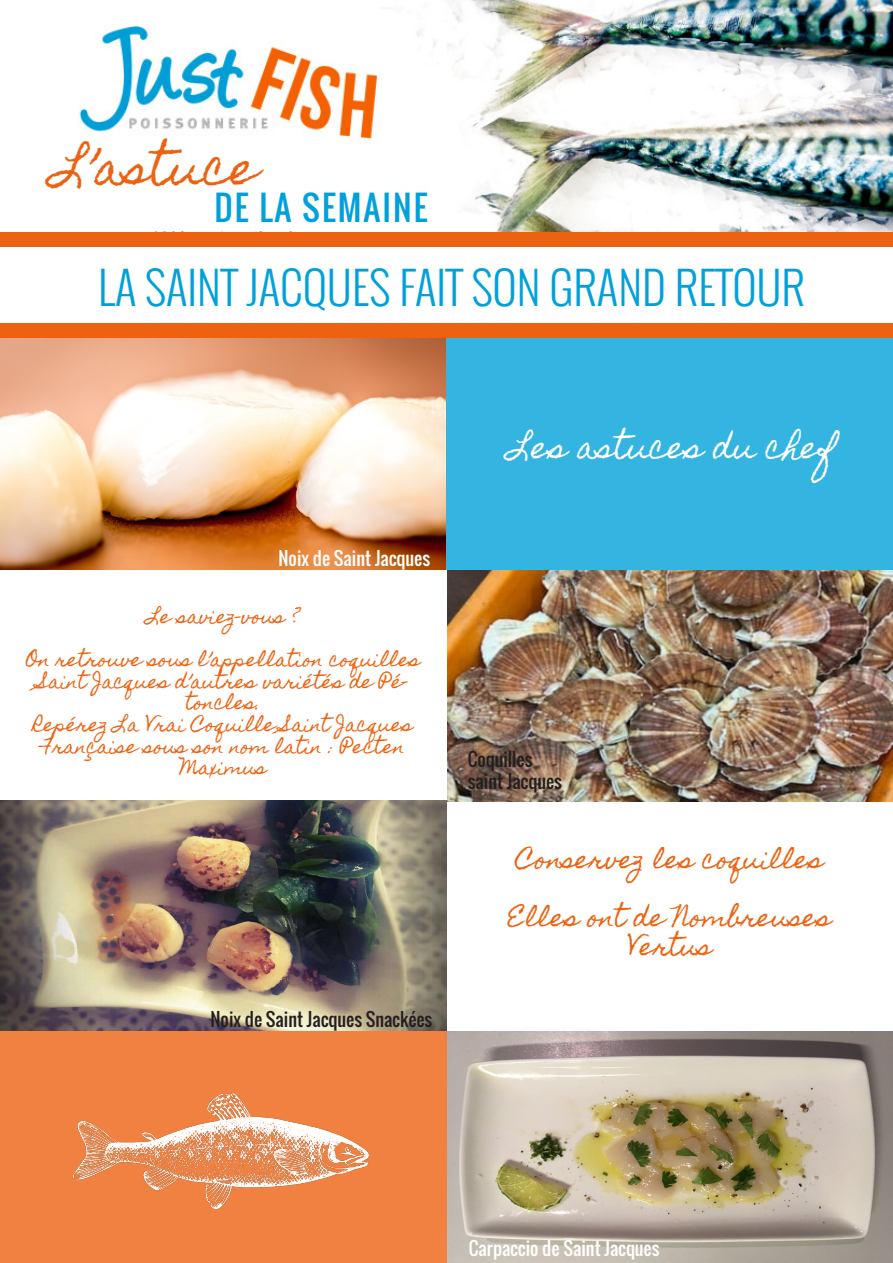
<style>
.page{position:relative;width:893px;height:1263px;background:#fff}
.page>*{position:absolute;margin:0;border:0;box-sizing:border-box;transform-origin:0 0}
.t1{font:300 45px "Oswald";color:#00a1da}
.t2{font:45px "Homemade Apple";color:#ec6210}
.t3{font:33px "Oswald";letter-spacing:.06em;color:#00a1da}
.t4{font:30px "Homemade Apple";color:#fff}
.t5{font:24px "Homemade Apple";color:#ec6210}
.t6{font:18px/21.6px "Homemade Apple";color:#ec6210;text-align:center}
.t7{font:18px "Oswald";color:#231f20}
.t8{font:18px "Oswald";color:#fff}
</style>
<div class="page">
<img style="left:79px;top:0;width:814px;height:232px">
<div style="left:54px;top:145px;width:381px;height:86px;background:#fff"></div>
<div style="left:0;top:232px;width:892px;height:14px;background:#ec6210"></div>
<div style="left:0;top:323px;width:893px;height:15px;background:#ec6210"></div>
<img style="left:0;top:338px;width:446px;height:232px">
<img style="left:448px;top:570px;width:445px;height:231px">
<img style="left:0;top:800px;width:446px;height:231px">
<img style="left:446px;top:1031px;width:447px;height:232px">
<div style="left:446px;top:338px;width:447px;height:232px;background:#33b4e1"></div>
<div style="left:0;top:1031px;width:446px;height:232px;background:#f08140"></div>
<img style="left:74px;top:1093px;width:294px;height:116px">
<p class="t2" style="left:54px;top:142px;width:205px">L’astuce</p>
<p class="t3" style="left:215px;top:183px;width:215px">DE LA SEMAINE</p>
<p class="t1" style="left:98px;top:254px;width:708px">LA SAINT JACQUES FAIT SON GRAND RETOUR</p>
<p class="t8" style="left:279px;top:544px;width:153px">Noix de Saint Jacques</p>
<p class="t6" style="left:147px;top:606px;width:154px">Le saviez-vous ?</p>
<p class="t6" style="left:26px;top:649px;width:396px">On retrouve sous l’appellation coquilles<br>Saint Jacques d’autres variétés de Pé&shy;toncles.</p>
<p class="t6" style="left:34px;top:714px;width:381px">Repérez La Vrai Coquille Saint Jacques<br>Française sous son nom latin : Pecten<br>Maximus</p>
<p class="t7" style="left:210px;top:1006px;width:223px">Noix de Saint Jacques Snackées</p>
<p class="t4" style="left:510px;top:431px;width:329px">Les astuces du chef</p>
<p class="t7" style="left:468px;top:746px;width:66px">Coquilles</p>
<p class="t7" style="left:468px;top:767px;width:96px">saint Jacques</p>
<p class="t5" style="left:516px;top:846px;width:309px">Conservez les coquilles</p>
<p class="t5" style="left:508px;top:904px;width:325px">Elles ont de Nombreuses</p>
<p class="t5" style="left:627px;top:932px;width:86px">Vertus</p>
<p class="t8" style="left:469px;top:1235px;width:192px">Carpaccio de Saint Jacques</p>
</div>
